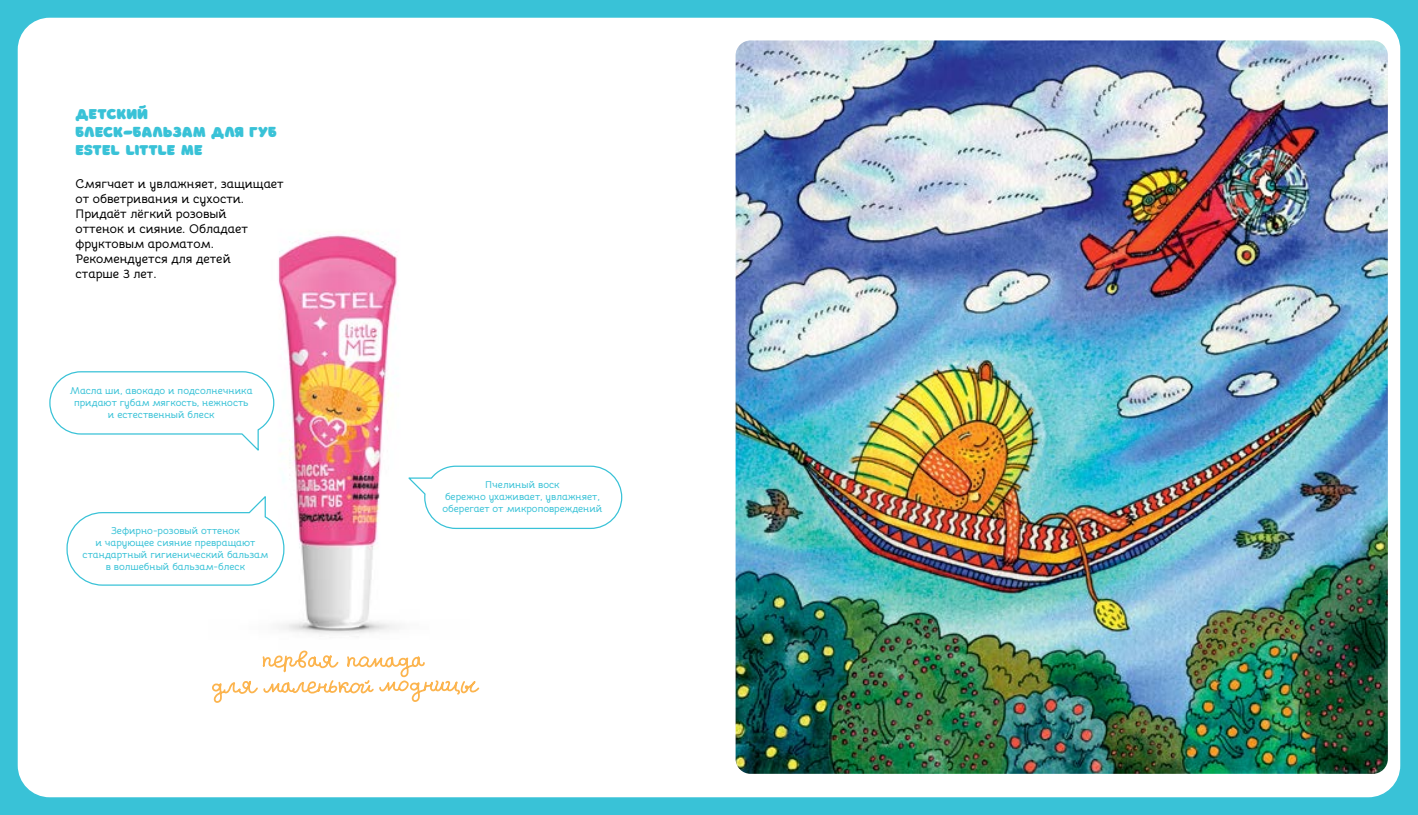
<style>
.page{position:relative;width:1418px;height:815px;background:#fff}
.page>*{position:absolute;margin:0;border:0;box-sizing:border-box;transform-origin:0 0}
.t1{font:15px/18px "Borsok";letter-spacing:.025em;color:#39c2d7}
.t2{font:700 12.5px/15px "Bellota";color:#000}
.t3{font:700 10px/12px "Bellota";color:#39c2d7;text-align:center}
</style>
<div class="page">
<div style="left:0;top:0;width:1417px;height:815px;background:#39c2d7"></div>
<div style="left:18px;top:18px;width:1382px;height:779px;background:#fff;border-radius:32px"></div>
<img style="left:278px;top:234px;width:120px;height:291px">
<img style="left:735px;top:40px;width:652px;height:734px">
<svg style="left:49px;top:371px;width:226px;height:80px"></svg>
<svg style="left:408px;top:465px;width:215px;height:64px"></svg>
<svg style="left:66px;top:494px;width:219px;height:92px"></svg>
<svg style="left:211px;top:525px;width:271px;height:273px"></svg>
<h1 class="t1" style="left:76px;top:104px;width:203px">Детский блеск-бальзам для губ<br>ESTEL LITTLE ME</h1>
<p class="t2" style="left:76px;top:175px;width:209px">Смягчает и увлажняет, защищает от обветривания и сухости.<br>Придаёт лёгкий розовый<br>оттенок и сияние. Обладает фруктовым ароматом.<br>Рекомендуется для детей<br>старше 3 лет.</p>
<p class="t3" style="left:70px;top:384px;width:184px">Масла ши, авокадо и подсолнечника придают губам мягкость, нежность и естественный блеск</p>
<p class="t3" style="left:83px;top:524px;width:187px">Зефирно-розовый оттенок<br>и чарующее сияние превращают стандартный гигиенический бальзам в волшебный бальзам-блеск</p>
<p class="t3" style="left:442px;top:477px;width:161px">Пчелиный воск<br>бережно ухаживает, увлажняет, оберегает от микроповреждений</p>
</div>
